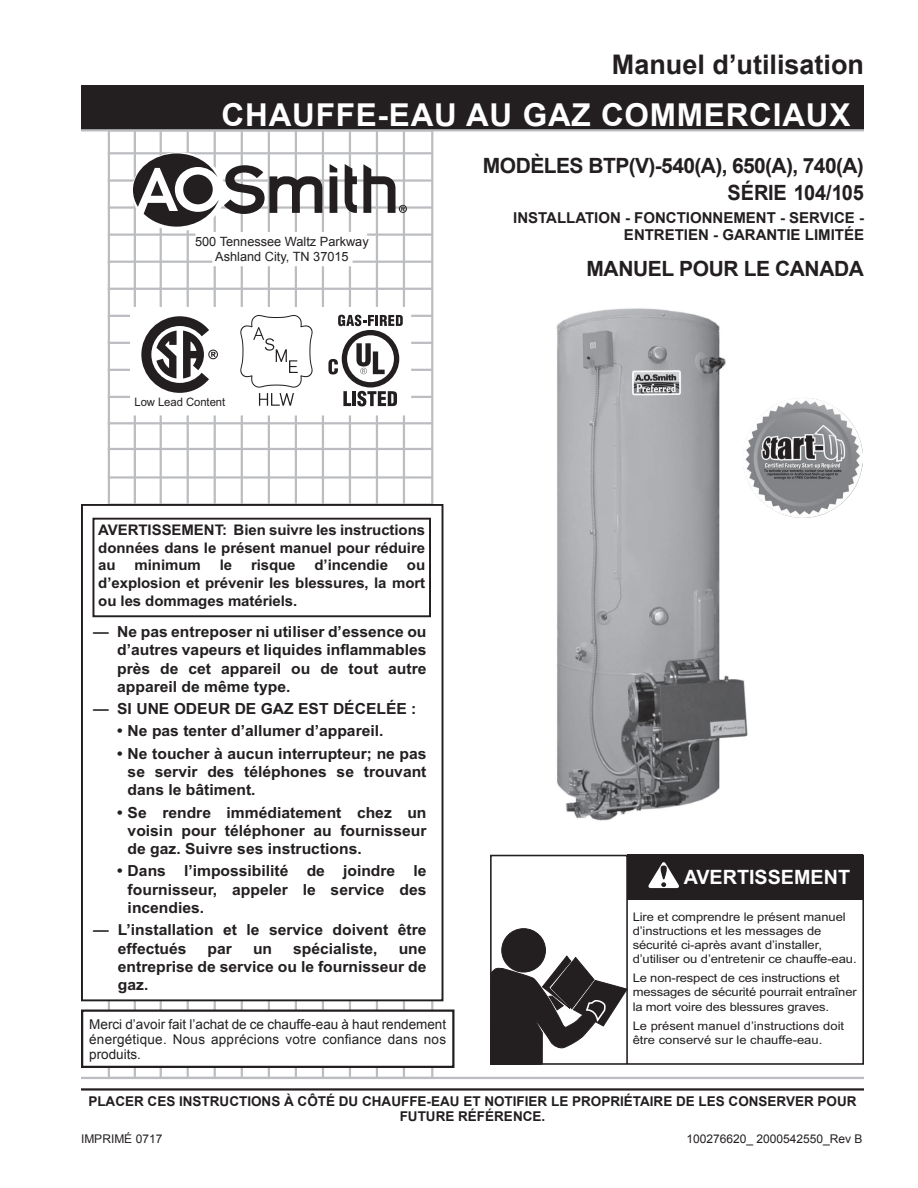
<style>
.page{position:relative;width:918px;height:1188px;background:#fff}
.page>*{position:absolute;margin:0;border:0;box-sizing:border-box;transform-origin:0 0}
.t1{font:700 31.5px "Arial";letter-spacing:.025em;color:#fff}
.t2{font:700 27px "Arial";color:#231f20}
.t3{font:700 21px/27.2px "Arial";letter-spacing:-.02em;color:#231f20;text-align:right}
.t4{font:700 19.8px "Arial";color:#fff}
.t5{font:700 15.3px/18.3px "Arial";color:#231f20;text-align:justify}
.t6{font:700 15px/16.8px "Arial";color:#231f20;text-align:right}
.t7{font:700 14.7px/17.5px "Arial";letter-spacing:-.005em;color:#231f20;text-align:justify}
.t8{font:13.5px/15px "Arial";letter-spacing:.015em;color:#231f20;text-align:justify}
.t9{font:700 13.5px/15px "Arial";color:#231f20;text-align:center}
.t10{font:12.75px/15px "Arial";color:#231f20;text-align:center}
.t11{font:12px "Arial";color:#231f20}
.t12{font:11.85px/14.2px "Arial";letter-spacing:-.005em;color:#231f20;scale:1.1 1}
.t13{font:11.7px "Arial";letter-spacing:-.005em;color:#231f20}
</style>
<div class="page">
<img style="left:556px;top:308px;width:192px;height:513px">
<hr style="left:134px;top:129px;width:2px;height:948px;background:#bcbdc0">
<hr style="left:160px;top:129px;width:2px;height:949px;background:#bcbdc0">
<hr style="left:187px;top:129px;width:2px;height:948px;background:#bcbdc0">
<hr style="left:214px;top:129px;width:2px;height:948px;background:#bcbdc0">
<hr style="left:241px;top:129px;width:2px;height:948px;background:#bcbdc0">
<hr style="left:268px;top:129px;width:2px;height:949px;background:#bcbdc0">
<hr style="left:295px;top:129px;width:2px;height:948px;background:#bcbdc0">
<hr style="left:322px;top:129px;width:2px;height:949px;background:#bcbdc0">
<hr style="left:349px;top:129px;width:2px;height:948px;background:#bcbdc0">
<hr style="left:376px;top:129px;width:2px;height:949px;background:#bcbdc0">
<hr style="left:403px;top:129px;width:2px;height:949px;background:#bcbdc0">
<hr style="left:108px;top:152px;width:324px;height:2px;background:#bcbdc0">
<hr style="left:108px;top:179px;width:324px;height:3px;background:#bcbdc0">
<hr style="left:108px;top:206px;width:324px;height:3px;background:#bcbdc0">
<hr style="left:108px;top:233px;width:324px;height:3px;background:#bcbdc0">
<hr style="left:108px;top:261px;width:324px;height:2px;background:#bcbdc0">
<hr style="left:108px;top:288px;width:324px;height:2px;background:#bcbdc0">
<hr style="left:108px;top:315px;width:324px;height:2px;background:#bcbdc0">
<hr style="left:108px;top:342px;width:324px;height:2px;background:#bcbdc0">
<hr style="left:108px;top:369px;width:324px;height:2px;background:#bcbdc0">
<hr style="left:108px;top:396px;width:324px;height:2px;background:#bcbdc0">
<hr style="left:108px;top:422px;width:324px;height:2px;background:#bcbdc0">
<hr style="left:108px;top:448px;width:324px;height:2px;background:#bcbdc0">
<hr style="left:108px;top:476px;width:324px;height:3px;background:#bcbdc0">
<hr style="left:108px;top:503px;width:324px;height:3px;background:#bcbdc0">
<div style="left:81px;top:85px;width:783px;height:45px;background:#231f20"></div>
<hr style="left:81px;top:1077px;width:783px;height:2px;background:#bcbdc0">
<hr style="left:81px;top:129px;width:783px;height:2px;background:#bcbdc0">
<hr style="left:81px;top:1088px;width:783px;height:3px;background:#231f20">
<svg style="left:133px;top:153px;width:274px;height:113px"></svg>
<div style="left:130px;top:307px;width:281px;height:108px;background:#fff"></div>
<svg style="left:141px;top:316px;width:77px;height:77px"></svg>
<svg style="left:240px;top:315px;width:73px;height:91px"></svg>
<svg style="left:328px;top:314px;width:75px;height:93px"></svg>
<div style="left:82px;top:1011px;width:371px;height:56px;background:#fff"></div>
<div style="left:81px;top:1010px;width:373px;height:58px;border:2px solid #231f20"></div>
<img style="left:743px;top:398px;width:120px;height:120px">
<svg style="left:81px;top:504px;width:362px;height:497px"></svg>
<svg style="left:490px;top:855px;width:374px;height:210px"></svg>
<svg style="left:647px;top:862px;width:33px;height:26px"></svg>
<div style="left:502px;top:929px;width:43px;height:43px;background:#231f20;border-radius:50%"></div>
<div style="left:501px;top:928px;width:45px;height:44px;border:1px solid #231f20;border-radius:50%"></div>
<svg style="left:490px;top:955px;width:138px;height:110px"></svg>
<h2 class="t2" style="left:612px;top:46px;width:254px">Manuel d’utilisation</h2>
<h1 class="t1" style="left:222px;top:94px;width:630px">CHAUFFE-EAU AU GAZ COMMERCIAUX</h1>
<p class="t10" style="left:195px;top:234px;width:175px">500 Tennessee Waltz Parkway<br>Ashland City, TN 37015</p>
<h3 class="t3" style="left:483px;top:152px;width:383px">MODÈLES BTP(V)-540(A), 650(A), 740(A)<br>SÉRIE 104/105</h3>
<p class="t6" style="left:513px;top:210px;width:352px">INSTALLATION - FONCTIONNEMENT - SERVICE -<br>ENTRETIEN - GARANTIE LIMITÉE</p>
<h3 class="t3" style="left:587px;top:256px;width:279px">MANUEL POUR LE CANADA</h3>
<p class="t13" style="left:134px;top:394px;width:92px">Low Lead Content</p>
<p class="t7" style="left:98px;top:522px;width:328px">AVERTISSEMENT: Bien suivre les instructions données dans le présent manuel pour réduire au</p>
<p class="t7" style="left:135px;top:557px;width:68px">minimum</p>
<p class="t7" style="left:220px;top:557px;width:14px">le</p>
<p class="t7" style="left:251px;top:557px;width:46px">risque</p>
<p class="t7" style="left:315px;top:557px;width:75px">d’incendie</p>
<p class="t7" style="left:98px;top:557px;width:328px;text-indent:309px">ou d’explosion et prévenir les blessures, la mort ou les dommages matériels.</p>
<p class="t5" style="left:117px;top:623px;width:311px;text-indent:-24px">— Ne pas entreposer ni utiliser d’essence ou d’autres vapeurs et liquides inflammables près de cet appareil ou de tout autre appareil de même type.</p>
<p class="t5" style="left:93px;top:700px;width:325px">— SI UNE ODEUR DE GAZ EST DÉCELÉE :</p>
<p class="t5" style="left:117px;top:722px;width:268px">• Ne pas tenter d’allumer d’appareil.</p>
<p class="t5" style="left:128px;top:745px;width:300px;text-indent:-10px">• Ne toucher à aucun interrupteur; ne pas se servir des téléphones se trouvant dans le bâtiment.</p>
<p class="t5" style="left:128px;top:804px;width:300px;text-indent:-10px">• Se rendre immédiatement chez un voisin pour téléphoner au fournisseur de gaz. Suivre ses instructions.</p>
<p class="t5" style="left:128px;top:862px;width:300px;text-indent:-10px">• Dans l’impossibilité de joindre le fournisseur, appeler le service des incendies.</p>
<p class="t5" style="left:118px;top:921px;width:310px;text-indent:-25px">— L’installation et le service doivent être effectués</p>
<p class="t5" style="left:208px;top:940px;width:26px">par</p>
<p class="t5" style="left:253px;top:940px;width:21px">un</p>
<p class="t5" style="left:293px;top:940px;width:86px">spécialiste,</p>
<p class="t5" style="left:118px;top:940px;width:310px;text-indent:281px">une entreprise de service ou le fournisseur de gaz.</p>
<p class="t8" style="left:89px;top:1017px;width:358px">Merci d’avoir fait l’achat de ce chauffe-eau à haut rendement énergétique. Nous apprécions votre confiance dans nos produits.</p>
<p class="t4" style="left:684px;top:864px;width:168px">AVERTISSEMENT</p>
<p class="t12" style="left:633px;top:910px;width:205px">Lire et comprendre le présent manuel d’instructions et les messages de sécurité ci-après avant d’installer, d’utiliser ou d’entretenir ce chauffe-eau.</p>
<p class="t12" style="left:633px;top:971px;width:205px">Le non-respect de ces instructions et messages de sécurité pourrait entraîner la mort voire des blessures graves.</p>
<p class="t12" style="left:633px;top:1019px;width:194px">Le présent manuel d’instructions doit être conservé sur le chauffe-eau.</p>
<p class="t9" style="left:88px;top:1094px;width:770px">PLACER CES INSTRUCTIONS À CÔTÉ DU CHAUFFE-EAU ET NOTIFIER LE PROPRIÉTAIRE DE LES CONSERVER POUR<br>FUTURE RÉFÉRENCE.</p>
<p class="t11" style="left:81px;top:1131px;width:83px">IMPRIMÉ 0717</p>
<p class="t11" style="left:686px;top:1131px;width:178px">100276620_ 2000542550_Rev B</p>
</div>
